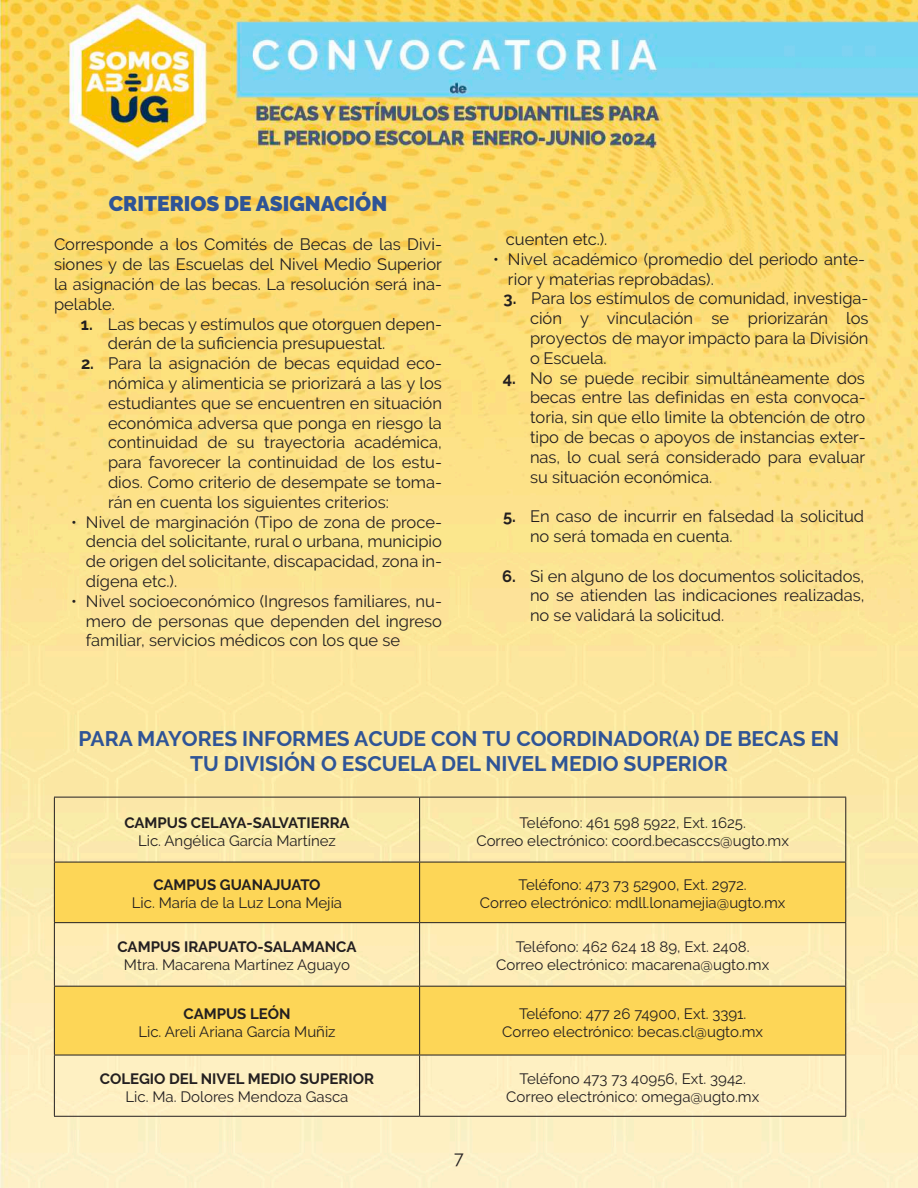
<style>
.page{position:relative;width:918px;height:1188px;background:#fff}
.page>*{position:absolute;margin:0;border:0;box-sizing:border-box;transform-origin:0 0}
.t1{font:700 21px/25.2px "Raleway";color:#2f5496;text-align:center}
.t2{font:900 21px "Raleway";color:#2f5496}
.t3{font:18px "Raleway";color:#231f20}
.t4{font:16.5px/19.8px "Raleway";color:#231f20;text-align:justify}
.t5{font:15px/18px "Raleway";color:#231f20;text-align:center}
.t6{font:700 15px "Raleway";color:#231f20}
.s1{font-weight:700}
</style>
<div class="page">
<img style="left:0;top:0;width:918px;height:1188px">
<svg style="left:55px;top:863px;width:790px;height:192px;fill:#fdd657"></svg>
<hr style="left:54px;top:797px;width:366px;height:1px;background:#231f20">
<hr style="left:54px;top:797px;width:1px;height:65px;background:#231f20">
<hr style="left:420px;top:797px;width:426px;height:1px;background:#231f20">
<hr style="left:419px;top:797px;width:1px;height:65px;background:#231f20">
<hr style="left:845px;top:797px;width:1px;height:65px;background:#231f20">
<hr style="left:54px;top:862px;width:366px;height:1px;background:#231f20">
<hr style="left:54px;top:862px;width:1px;height:60px;background:#231f20">
<hr style="left:420px;top:862px;width:426px;height:1px;background:#231f20">
<hr style="left:419px;top:862px;width:1px;height:60px;background:#231f20">
<hr style="left:845px;top:862px;width:1px;height:60px;background:#231f20">
<hr style="left:54px;top:922px;width:366px;height:1px;background:#231f20">
<hr style="left:54px;top:923px;width:1px;height:63px;background:#231f20">
<hr style="left:420px;top:922px;width:426px;height:1px;background:#231f20">
<hr style="left:419px;top:923px;width:1px;height:63px;background:#231f20">
<hr style="left:845px;top:923px;width:1px;height:63px;background:#231f20">
<hr style="left:54px;top:986px;width:366px;height:1px;background:#231f20">
<hr style="left:54px;top:987px;width:1px;height:68px;background:#231f20">
<hr style="left:420px;top:986px;width:426px;height:1px;background:#231f20">
<hr style="left:419px;top:987px;width:1px;height:68px;background:#231f20">
<hr style="left:845px;top:987px;width:1px;height:68px;background:#231f20">
<hr style="left:54px;top:1055px;width:366px;height:1px;background:#231f20">
<hr style="left:54px;top:1055px;width:1px;height:61px;background:#231f20">
<hr style="left:420px;top:1055px;width:426px;height:1px;background:#231f20">
<hr style="left:419px;top:1055px;width:1px;height:61px;background:#231f20">
<hr style="left:845px;top:1055px;width:1px;height:61px;background:#231f20">
<hr style="left:54px;top:1116px;width:366px;height:1px;background:#231f20">
<hr style="left:420px;top:1116px;width:426px;height:1px;background:#231f20">
<p class="t2" style="left:109px;top:191px;width:280px">CRITERIOS DE ASIGNACIÓN</p>
<p class="t4" style="left:54px;top:235px;width:390px">Corresponde a los Comités de Becas de las Divi&shy;siones y de las Escuelas del Nivel Medio Superior la asignación de las becas. La resolución será ina&shy;pelable.</p>
<p class="t4" style="left:108px;top:314px;width:335px;text-indent:-27px"><span class="s1">1.</span> Las becas y estímulos que otorguen depen&shy;derán de la suficiencia presupuestal.</p>
<p class="t4" style="left:108px;top:353px;width:335px;text-indent:-27px"><span class="s1">2.</span> Para la asignación de becas equidad eco&shy;nómica y alimenticia se priorizará a las y los estudiantes que se encuentren en situación económica adversa que ponga en riesgo la continuidad de su trayectoria académica, para favorecer la continuidad de los estu&shy;dios. Como criterio de desempate se toma&shy;rán en cuenta los siguientes criterios:</p>
<p class="t4" style="left:86px;top:512px;width:358px;text-indent:-15px">• Nivel de marginación (Tipo de zona de proce&shy;dencia del solicitante, rural o urbana, municipio de origen del solicitante, discapacidad, zona in&shy;dígena etc.).</p>
<p class="t4" style="left:86px;top:591px;width:358px;text-indent:-15px">• Nivel socioeconómico (Ingresos familiares, nu&shy;mero de personas que dependen del ingreso familiar, servicios médicos con los que se</p>
<p class="t4" style="left:506px;top:229px;width:103px">cuenten etc.).</p>
<p class="t4" style="left:508px;top:249px;width:359px;text-indent:-15px">• Nivel académico (promedio del periodo ante&shy;rior y materias reprobadas).</p>
<p class="t4" style="left:530px;top:289px;width:340px;text-indent:-26px"><span class="s1">3.</span> Para los estímulos de comunidad, investiga&shy;ción y vinculación se priorizarán los proyectos de mayor impacto para la División o Escuela.</p>
<p class="t4" style="left:530px;top:368px;width:337px;text-indent:-27px"><span class="s1">4.</span> No se puede recibir simultáneamente dos becas entre las definidas en esta convoca&shy;toria, sin que ello limite la obtención de otro tipo de becas o apoyos de instancias exter&shy;nas, lo cual será considerado para evaluar su situación económica.</p>
<p class="t4" style="left:530px;top:506px;width:336px;text-indent:-27px"><span class="s1">5.</span> En caso de incurrir en falsedad la solicitud no será tomada en cuenta.</p>
<p class="t4" style="left:530px;top:566px;width:336px;text-indent:-28px"><span class="s1">6.</span> Si en alguno de los documentos solicitados, no se atienden las indicaciones realizadas, no se validará la solicitud.</p>
<p class="t1" style="left:79px;top:726px;width:762px">PARA MAYORES INFORMES ACUDE CON TU COORDINADOR(A) DE BECAS EN<br>TU DIVISIÓN O ESCUELA DEL NIVEL MEDIO SUPERIOR</p>
<p class="t6" style="left:124px;top:814px;width:227px">CAMPUS CELAYA-SALVATIERRA</p>
<p class="t5" style="left:138px;top:831px;width:199px">Lic. Angélica García Martínez</p>
<p class="t5" style="left:476px;top:813px;width:314px">Teléfono: 461 598 5922, Ext. 1625.<br>Correo electrónico: coord.becasccs@ugto.mx</p>
<p class="t6" style="left:153px;top:877px;width:169px">CAMPUS GUANAJUATO</p>
<p class="t5" style="left:132px;top:894px;width:212px">Lic. María de la Luz Lona Mejía</p>
<p class="t5" style="left:480px;top:876px;width:307px">Teléfono: 473 73 52900, Ext. 2972.<br>Correo electrónico: mdll.lonamejia@ugto.mx</p>
<p class="t6" style="left:118px;top:939px;width:240px">CAMPUS IRAPUATO-SALAMANCA</p>
<p class="t5" style="left:124px;top:956px;width:228px">Mtra. Macarena Martínez Aguayo</p>
<p class="t5" style="left:496px;top:938px;width:275px">Teléfono: 462 624 18 89, Ext. 2408.<br>Correo electrónico: macarena@ugto.mx</p>
<p class="t6" style="left:184px;top:1005px;width:108px">CAMPUS LEÓN</p>
<p class="t5" style="left:138px;top:1022px;width:199px">Lic. Areli Ariana García Muñiz</p>
<p class="t5" style="left:502px;top:1004px;width:262px">Teléfono: 477 26 74900, Ext. 3391.<br>Correo electrónico: becas.cl@ugto.mx</p>
<p class="t6" style="left:100px;top:1070px;width:276px">COLEGIO DEL NIVEL MEDIO SUPERIOR</p>
<p class="t5" style="left:126px;top:1087px;width:224px">Lic. Ma. Dolores Mendoza Gasca</p>
<p class="t5" style="left:506px;top:1069px;width:255px">Teléfono 473 73 40956, Ext. 3942.<br>Correo electrónico: omega@ugto.mx</p>
<p class="t3" style="left:454px;top:1147px;width:11px">7</p>
</div>
